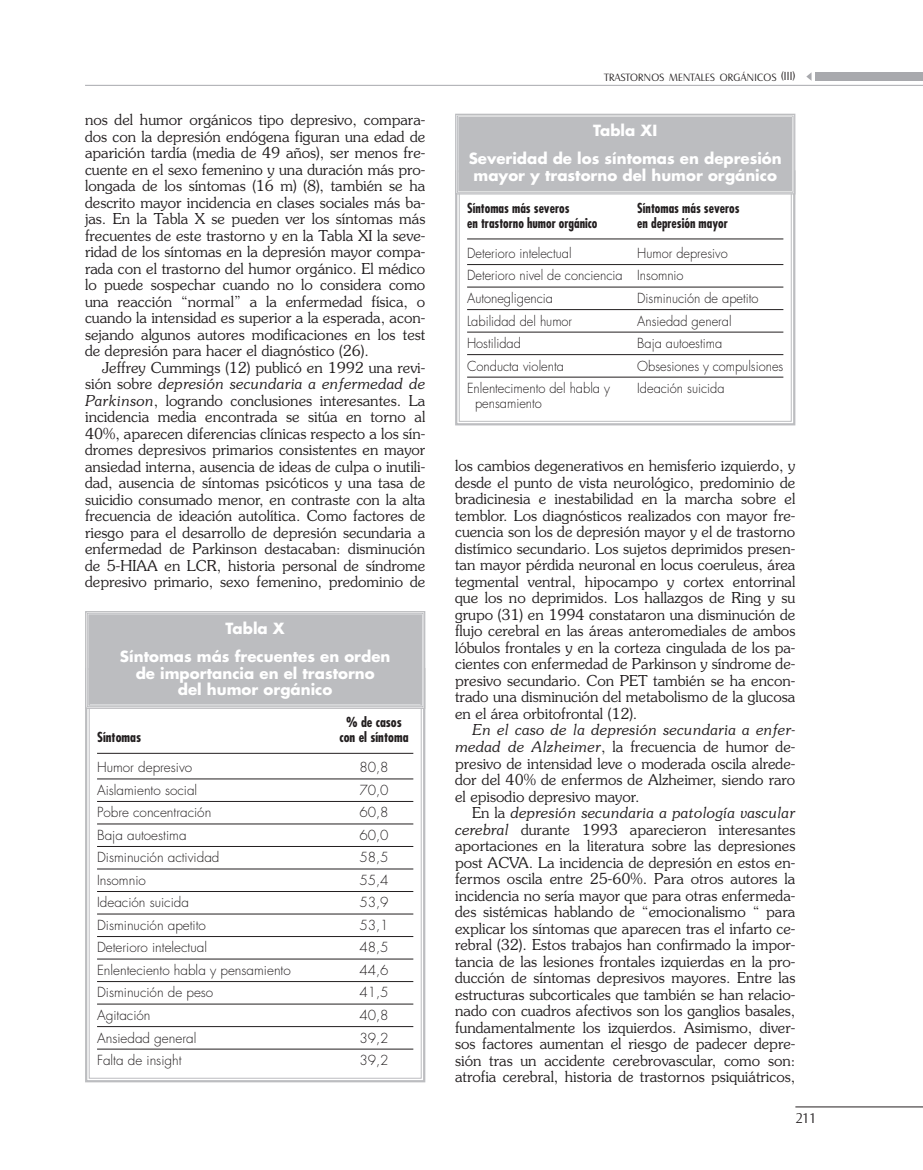
<style>
.page{position:relative;width:923px;height:1170px;background:#fff}
.page>*{position:absolute;margin:0;border:0;box-sizing:border-box;transform-origin:0 0}
.t1{font:300 15px/16.5px "Souvenir";color:#231f20;text-align:justify}
.t2{font:700 15px/28.5px "Futura";color:#fff;text-align:center}
.t3{font:300 13.5px "Futura";color:#231f20}
.t4{font:300 13.5px/22.5px "Futura";color:#231f20;scale:.95 1}
.t5{font:700 condensed 13.5px "Futura";color:#231f20;scale:.95 1}
.t6{font:700 condensed 13.5px "Futura";color:#231f20}
.t7{font:300 13.5px "Salzburg";color:#231f20}
.t8{font:300 10.2px "Salzburg";letter-spacing:.035em;color:#231f20}
.s1{font-style:italic}
.s2{font-size:11.25px}
</style>
<div class="page">
<div style="left:815px;top:72px;width:108px;height:9px;background:#a8a9ad"></div>
<svg style="left:806px;top:73px;width:5px;height:7px"></svg>
<hr style="left:795px;top:1106px;width:128px;height:1px;background:#231f20">
<hr style="left:85px;top:85px;width:838px;height:1px;background:#a8a9ad">
<div style="left:85px;top:668px;width:340px;height:414px;border:2px solid #bcbdc0"></div>
<hr style="left:97px;top:753px;width:316px;height:1px;background:#231f20">
<hr style="left:97px;top:778px;width:316px;height:1px;background:#231f20">
<hr style="left:97px;top:801px;width:316px;height:1px;background:#231f20">
<hr style="left:97px;top:823px;width:316px;height:1px;background:#231f20">
<hr style="left:97px;top:846px;width:316px;height:1px;background:#231f20">
<hr style="left:97px;top:868px;width:316px;height:1px;background:#231f20">
<hr style="left:97px;top:891px;width:316px;height:1px;background:#231f20">
<hr style="left:97px;top:913px;width:316px;height:1px;background:#231f20">
<hr style="left:97px;top:936px;width:316px;height:1px;background:#231f20">
<hr style="left:97px;top:958px;width:316px;height:1px;background:#231f20">
<hr style="left:97px;top:981px;width:316px;height:1px;background:#231f20">
<hr style="left:97px;top:1003px;width:316px;height:1px;background:#231f20">
<hr style="left:97px;top:1026px;width:316px;height:1px;background:#231f20">
<hr style="left:97px;top:1048px;width:316px;height:1px;background:#231f20">
<div style="left:90px;top:615px;width:331px;height:89px;background:#bcbdc0"></div>
<div style="left:85px;top:611px;width:340px;height:97px;border:1px solid #bcbdc0"></div>
<div style="left:87px;top:613px;width:336px;height:94px;border:1px solid #bcbdc0"></div>
<div style="left:88px;top:614px;width:334px;height:91px;border:1px solid #bcbdc0"></div>
<div style="left:455px;top:170px;width:340px;height:255px;border:2px solid #bcbdc0"></div>
<hr style="left:467px;top:238px;width:316px;height:1px;background:#231f20">
<hr style="left:467px;top:264px;width:316px;height:1px;background:#231f20">
<hr style="left:467px;top:287px;width:316px;height:1px;background:#231f20">
<hr style="left:467px;top:309px;width:316px;height:1px;background:#231f20">
<hr style="left:467px;top:332px;width:316px;height:1px;background:#231f20">
<hr style="left:467px;top:354px;width:316px;height:1px;background:#231f20">
<hr style="left:467px;top:377px;width:316px;height:1px;background:#231f20">
<div style="left:459px;top:118px;width:332px;height:72px;background:#bcbdc0"></div>
<div style="left:455px;top:114px;width:340px;height:80px;border:1px solid #bcbdc0"></div>
<div style="left:457px;top:116px;width:336px;height:76px;border:1px solid #bcbdc0"></div>
<div style="left:458px;top:117px;width:334px;height:74px;border:1px solid #bcbdc0"></div>
<p class="t1" style="left:85px;top:112px;width:342px">nos del humor orgánicos tipo depresivo, compara&shy;dos con la depresión endógena figuran una edad de aparición tardía (media de 49 años), ser menos fre&shy;cuente en el sexo femenino y una duración más pro&shy;longada de los síntomas (16 m) (8), también se ha descrito mayor incidencia en clases sociales más ba&shy;jas. En la Tabla X se pueden ver los síntomas más frecuentes de este trastorno y en la Tabla XI la seve&shy;ridad de los síntomas en la depresión mayor compa&shy;rada con el trastorno del humor orgánico. El médico lo puede sospechar cuando no lo considera como una reacción “normal” a la enfermedad física, o cuando la intensidad es superior a la esperada, acon&shy;sejando algunos autores modificaciones en los test de depresión para hacer el diagnóstico (26).</p>
<p class="t1" style="left:85px;top:359px;width:342px;text-indent:17px">Jeffrey Cummings (12) publicó en 1992 una revi&shy;sión sobre <span class="s1">depresión secundaria a enfermedad de Parkinson</span>, logrando conclusiones interesantes. La incidencia media encontrada se sitúa en torno al 40%, aparecen diferencias clínicas respecto a los sín&shy;dromes depresivos primarios consistentes en mayor ansiedad interna, ausencia de ideas de culpa o inutili&shy;dad, ausencia de síntomas psicóticos y una tasa de suicidio consumado menor, en contraste con la alta frecuencia de ideación autolítica. Como factores de riesgo para el desarrollo de depresión secundaria a enfermedad de Parkinson destacaban: disminución de 5-HIAA en LCR, historia personal de síndrome depresivo primario, sexo femenino, predominio de</p>
<p class="t2" style="left:120px;top:615px;width:272px">Tabla X<br>Síntomas más frecuentes en orden</p>
<p class="t2" style="left:136px;top:666px;width:240px;line-height:16.5px">de importancia en el trastorno del humor orgánico</p>
<p class="t6" style="left:346px;top:716px;width:57px">% de casos</p>
<p class="t6" style="left:97px;top:731px;width:46px">Síntomas</p>
<p class="t6" style="left:339px;top:731px;width:71px">con el síntoma</p>
<p class="t3" style="left:97px;top:761px;width:97px">Humor depresivo</p>
<p class="t3" style="left:359px;top:761px;width:31px">80,8</p>
<p class="t3" style="left:97px;top:783px;width:102px">Aislamiento social</p>
<p class="t3" style="left:359px;top:783px;width:31px">70,0</p>
<p class="t3" style="left:97px;top:806px;width:116px">Pobre concentración</p>
<p class="t3" style="left:359px;top:806px;width:31px">60,8</p>
<p class="t3" style="left:97px;top:828px;width:91px">Baja autoestima</p>
<p class="t3" style="left:359px;top:828px;width:31px">60,0</p>
<p class="t3" style="left:97px;top:851px;width:124px">Disminución actividad</p>
<p class="t3" style="left:359px;top:851px;width:31px">58,5</p>
<p class="t3" style="left:97px;top:873px;width:50px">Insomnio</p>
<p class="t3" style="left:359px;top:873px;width:31px">55,4</p>
<p class="t3" style="left:97px;top:896px;width:93px">Ideación suicida</p>
<p class="t3" style="left:359px;top:896px;width:31px">53,9</p>
<p class="t3" style="left:97px;top:918px;width:110px">Disminución apetito</p>
<p class="t3" style="left:359px;top:918px;width:31px">53,1</p>
<p class="t3" style="left:97px;top:941px;width:111px">Deterioro intelectual</p>
<p class="t3" style="left:359px;top:941px;width:31px">48,5</p>
<p class="t3" style="left:97px;top:963px;width:195px">Enlenteciento habla y pensamiento</p>
<p class="t3" style="left:359px;top:963px;width:31px">44,6</p>
<p class="t3" style="left:97px;top:986px;width:118px">Disminución de peso</p>
<p class="t3" style="left:359px;top:986px;width:31px">41,5</p>
<p class="t3" style="left:97px;top:1008px;width:55px">Agitación</p>
<p class="t3" style="left:359px;top:1008px;width:31px">40,8</p>
<p class="t3" style="left:97px;top:1031px;width:101px">Ansiedad general</p>
<p class="t3" style="left:359px;top:1031px;width:31px">39,2</p>
<p class="t3" style="left:97px;top:1053px;width:86px">Falta de insight</p>
<p class="t3" style="left:359px;top:1053px;width:31px">39,2</p>
<p class="t8" style="left:604px;top:71px;width:192px">TRASTORNOS MENTALES ORGÁNICOS <span class="s2">(III)</span></p>
<p class="t2" style="left:469px;top:117px;width:315px">Tabla XI<br>Severidad de los síntomas en depresión</p>
<p class="t2" style="left:473px;top:162px;width:305px">mayor y trastorno del humor orgánico</p>
<p class="t5" style="left:467px;top:202px;width:109px">Síntomas más severos</p>
<p class="t5" style="left:637px;top:202px;width:109px">Síntomas más severos</p>
<p class="t5" style="left:467px;top:217px;width:139px">en trastorno humor orgánico</p>
<p class="t5" style="left:637px;top:217px;width:97px">en depresión mayor</p>
<p class="t4" style="left:467px;top:243px;width:111px">Deterioro intelectual</p>
<p class="t4" style="left:467px;top:243px;width:276px;text-indent:170px">Humor depresivo<br>Deterioro nivel de conciencia Insomnio<br>Autonegligencia</p>
<p class="t4" style="left:637px;top:288px;width:129px">Disminución de apetito</p>
<p class="t4" style="left:467px;top:310px;width:112px">Labilidad del humor</p>
<p class="t4" style="left:637px;top:310px;width:101px">Ansiedad general</p>
<p class="t4" style="left:467px;top:333px;width:58px">Hostilidad</p>
<p class="t4" style="left:637px;top:333px;width:91px">Baja autoestima</p>
<p class="t4" style="left:467px;top:355px;width:103px">Conducta violenta</p>
<p class="t4" style="left:637px;top:355px;width:155px">Obsesiones y compulsiones</p>
<p class="t4" style="left:467px;top:378px;width:152px">Enlentecimento del habla y</p>
<p class="t4" style="left:637px;top:378px;width:93px">Ideación suicida</p>
<p class="t4" style="left:475px;top:393px;width:72px">pensamiento</p>
<p class="t1" style="left:455px;top:458px;width:342px">los cambios degenerativos en hemisferio izquierdo, y desde el punto de vista neurológico, predominio de bradicinesia e inestabilidad en la marcha sobre el temblor. Los diagnósticos realizados con mayor fre&shy;cuencia son los de depresión mayor y el de trastorno distímico secundario. Los sujetos deprimidos presen&shy;tan mayor pérdida neuronal en locus coeruleus, área tegmental ventral, hipocampo y cortex entorrinal que los no deprimidos. Los hallazgos de Ring y su grupo (31) en 1994 constataron una disminución de flujo cerebral en las áreas anteromediales de ambos lóbulos frontales y en la corteza cingulada de los pa&shy;cientes con enfermedad de Parkinson y síndrome de&shy;presivo secundario. Con PET también se ha encon&shy;trado una disminución del metabolismo de la glucosa en el área orbitofrontal (12).</p>
<p class="t1" style="left:455px;top:722px;width:342px;text-indent:17px"><span class="s1">En el caso de la depresión secundaria a enfer&shy;medad de Alzheimer</span>, la frecuencia de humor de&shy;presivo de intensidad leve o moderada oscila alrede&shy;dor del 40% de enfermos de Alzheimer, siendo raro el episodio depresivo mayor.</p>
<p class="t1" style="left:455px;top:804px;width:342px;text-indent:17px">En la <span class="s1">depresión secundaria a patología vascular cerebral</span> durante 1993 aparecieron interesantes aportaciones en la literatura sobre las depresiones post ACVA. La incidencia de depresión en estos en&shy;fermos oscila entre 25-60%. Para otros autores la incidencia no sería mayor que para otras enfermeda&shy;des sistémicas hablando de “emocionalismo “ para explicar los síntomas que aparecen tras el infarto ce&shy;rebral (32). Estos trabajos han confirmado la impor&shy;tancia de las lesiones frontales izquierdas en la pro&shy;ducción de síntomas depresivos mayores. Entre las estructuras subcorticales que también se han relacio&shy;nado con cuadros afectivos son los ganglios basales, fundamentalmente los izquierdos. Asimismo, diver&shy;sos factores aumentan el riesgo de padecer depre&shy;sión tras un accidente cerebrovascular, como son: atrofia cerebral, historia de trastornos psiquiátricos,</p>
<p class="t7" style="left:795px;top:1110px;width:22px">211</p>
</div>
